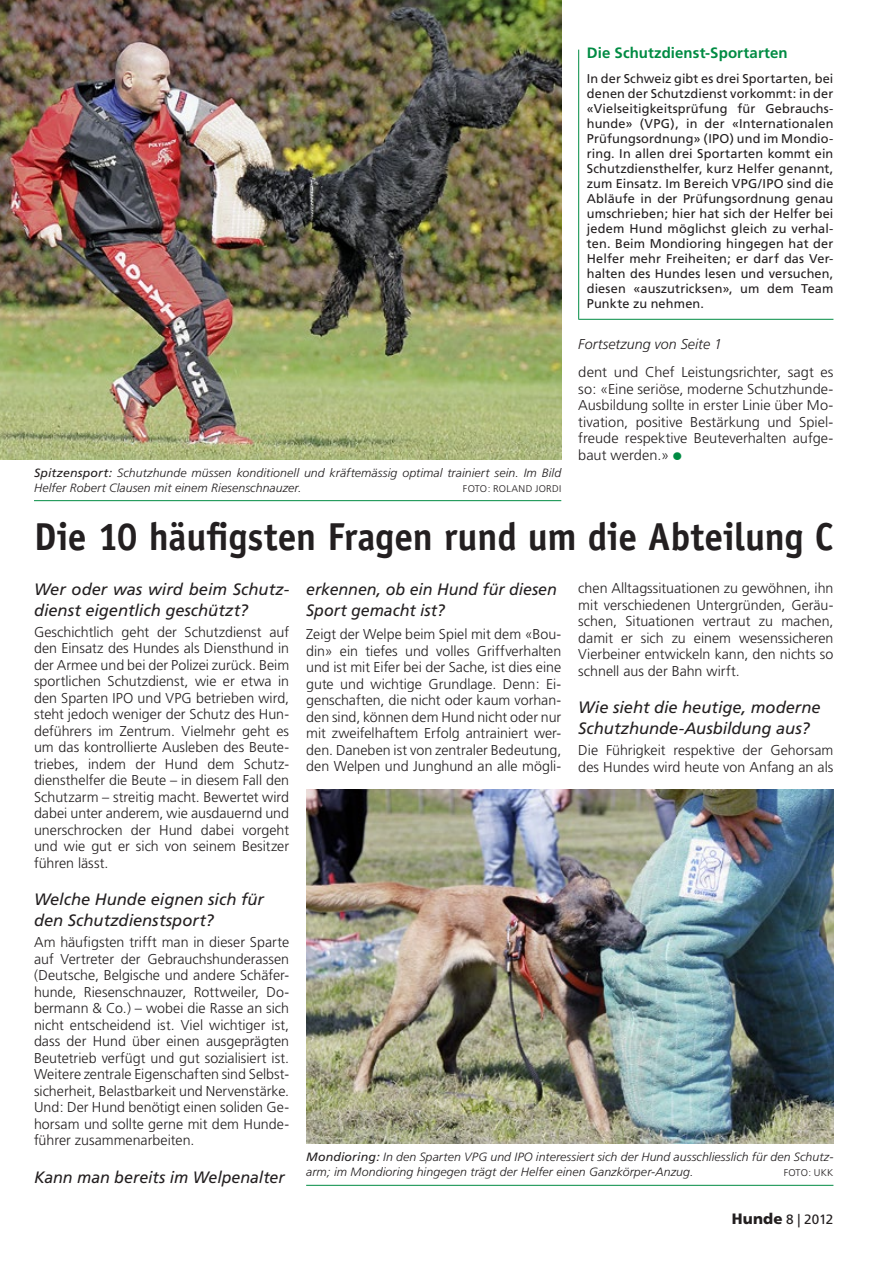
<style>
.page{position:relative;width:893px;height:1263px;background:#fff}
.page>*{position:absolute;margin:0;border:0;box-sizing:border-box;transform-origin:0 0}
.t1{font:700 39px "Officina Sans";letter-spacing:-.005em;color:#231f20;scale:.96 1}
.t2{font:italic 16.5px/21px "Frutiger";color:#231f20}
.t3{font:700 15px "Frutiger";letter-spacing:.005em;color:#008b43}
.t4{font:300 14.25px/16.5px "Frutiger";color:#231f20;text-align:justify}
.t5{font:300 14.25px/16.5px "Frutiger";color:#231f20;text-align:justify;scale:1.04 1}
.t6{font:italic 300 14.25px "Frutiger";color:#231f20}
.t7{font:13.5px "Frutiger";color:#231f20}
.t8{font:12.75px/15px "Frutiger";letter-spacing:.015em;color:#231f20;text-align:justify}
.t9{font:italic 300 12px/15px "Frutiger";letter-spacing:.005em;color:#231f20}
.t10{font:300 9.75px "Frutiger";letter-spacing:.025em;color:#231f20}
.s1{font-weight:400}
.s2{font-weight:900;font-size:15px}
</style>
<div class="page">
<img style="left:0;top:0;width:561px;height:459px">
<hr style="left:34px;top:500px;width:527px;height:1px;background:#008b43">
<img style="left:306px;top:790px;width:527px;height:354px">
<hr style="left:306px;top:1185px;width:527px;height:1px;background:#008b43">
<hr style="left:578px;top:319px;width:255px;height:1px;background:#008b43">
<hr style="left:578px;top:50px;width:1px;height:269px;background:#008b43">
<p class="t3" style="left:587px;top:44px;width:202px">Die Schutzdienst-Sportarten</p>
<p class="t8" style="left:587px;top:71px;width:248px">In der Schweiz gibt es drei Sportarten, bei denen der Schutzdienst vorkommt: in der «Vielseitigkeitsprüfung für Gebrauchs&shy;hunde» (VPG), in der «Internationalen Prüfungsordnung» (IPO) und im Mondio&shy;ring. In allen drei Sportarten kommt ein Schutzdiensthelfer, kurz Helfer genannt, zum Einsatz. Im Bereich VPG/IPO sind die Abläufe in der Prüfungsordnung genau umschrieben; hier hat sich der Helfer bei jedem H und möglichst gleich zu verhal&shy;ten. Beim Mondioring hingegen hat der Helfer mehr Freiheiten; er darf das Ver&shy;halten des H undes lesen und versuchen, diesen «auszutricksen», um dem Team Punkte zu nehmen.</p>
<p class="t6" style="left:578px;top:336px;width:145px">Fortsetzung von Seite 1</p>
<p class="t9" style="left:34px;top:465px;width:529px"><span class="s1">Spitzensport:</span> Schutzhunde müssen konditionell und kräftemässig optimal trainiert sein. Im Bild<br>Helfer Robert Clausen mit einem Riesenschnauzer.</p>
<p class="t10" style="left:463px;top:483px;width:51px">Foto: roland</p>
<p class="t10" style="left:535px;top:483px;width:22px">jordi</p>
<p class="t5" style="left:578px;top:364px;width:247px">dent und Chef Leistungsrichter, sagt es so: «Eine seriöse, moderne Schutzhunde-Ausbildung sollte in erster Linie über Mo&shy;tivation, positive Bestärkung und Spiel&shy;freude respektive Beuteverhalten aufge&shy;baut werden.»</p>
<h1 class="t1" style="left:34px;top:512px;width:834px">Die 10 häufigsten Fragen rund um die Abteilung C</h1>
<p class="t2" style="left:34px;top:579px;width:257px">Wer oder was wird beim Schutz&shy;dienst eigentlich geschützt?</p>
<p class="t4" style="left:34px;top:624px;width:257px">Geschichtlich geht der Schutzdienst auf den Einsatz des Hundes als Diensthund in der Armee und bei der Polizei zurück. Beim sportlichen Schutzdienst, wie er etwa in den Sparten IPO und VPG betrieben wird, steht jedoch weniger der Schutz des Hun&shy;deführers im Zentrum. Vielmehr geht es um das kontrollierte Ausleben des Beute&shy;triebes, indem der Hund dem Schutz&shy;diensthelfer die Beute – in diesem Fall den Schutzarm – streitig macht. Bewertet wird dabei unter anderem, wie ausdauernd und unerschrocken der Hund dabei vorgeht und wie gut er sich von seinem Besitzer führen lässt.</p>
<p class="t2" style="left:34px;top:889px;width:232px">Welche Hunde eignen sich für den Schutzdienstsport?</p>
<p class="t4" style="left:34px;top:934px;width:257px">Am häufigsten trifft man in dieser Sparte auf Vertreter der Gebrauchshunderassen (Deutsche, Belgische und andere Schäfer&shy;hunde, Riesenschnauzer, Rottweiler, Do&shy;bermann &amp; Co.) – wobei die Rasse an sich nicht entscheidend ist. Viel wichtiger ist, dass der Hund über einen ausgeprägten Beutetrieb verfügt und gut sozialisiert ist.<br>Weitere zentrale Eigenschaften sind Selbst&shy;sicherheit, Belastbarkeit und Nervenstärke.<br>Und: Der Hund benötigt einen soliden Ge&shy;horsam und sollte gerne mit dem Hunde&shy;führer zusammenarbeiten.</p>
<p class="t2" style="left:34px;top:1166px;width:252px">Kann man bereits im Welpenalter</p>
<p class="t2" style="left:306px;top:579px;width:252px">erkennen, ob ein Hund für diesen<br>Sport gemacht ist?</p>
<p class="t4" style="left:306px;top:626px;width:257px">Zeigt der Welpe beim Spiel mit dem «Bou&shy;din» ein tiefes und volles Griffverhalten und ist mit Eifer bei der Sache, ist dies eine gute und wichtige Grundlage. Denn: Ei&shy;genschaften, die nicht oder kaum vorhan&shy;den sind, können dem Hund nicht oder nur mit zweifelhaftem Erfolg antrainiert wer&shy;den. Daneben ist von zentraler Bedeutung, den Welpen und Junghund an alle mögli-</p>
<p class="t4" style="left:578px;top:580px;width:257px">chen Alltagssituationen zu gewöhnen, ihn mit verschiedenen Untergründen, Geräu&shy;schen, Situationen vertraut zu machen, damit er sich zu einem wesenssicheren Vierbeiner entwickeln kann, den nichts so schnell aus der Bahn wirft.</p>
<p class="t2" style="left:578px;top:697px;width:244px">Wie sieht die heutige, moderne<br>Schutzhunde-Ausbildung aus?</p>
<p class="t4" style="left:578px;top:742px;width:257px">Die Führigkeit respektive der Gehorsam des Hundes wird heute von Anfang an als</p>
<p class="t9" style="left:306px;top:1150px;width:529px"><span class="s1">Mondioring:</span> In den Sparten VPG und IPO interessiert sich der Hund ausschliesslich für den Schutz&shy;arm; im Mondioring hingegen trägt der Helfer einen Ganzkörper-Anzug.</p>
<p class="t10" style="left:784px;top:1167px;width:44px">Foto: Ukk</p>
<p class="t7" style="left:732px;top:1212px;width:103px"><span class="s2">Hunde</span> 8 | 2012</p>
</div>
